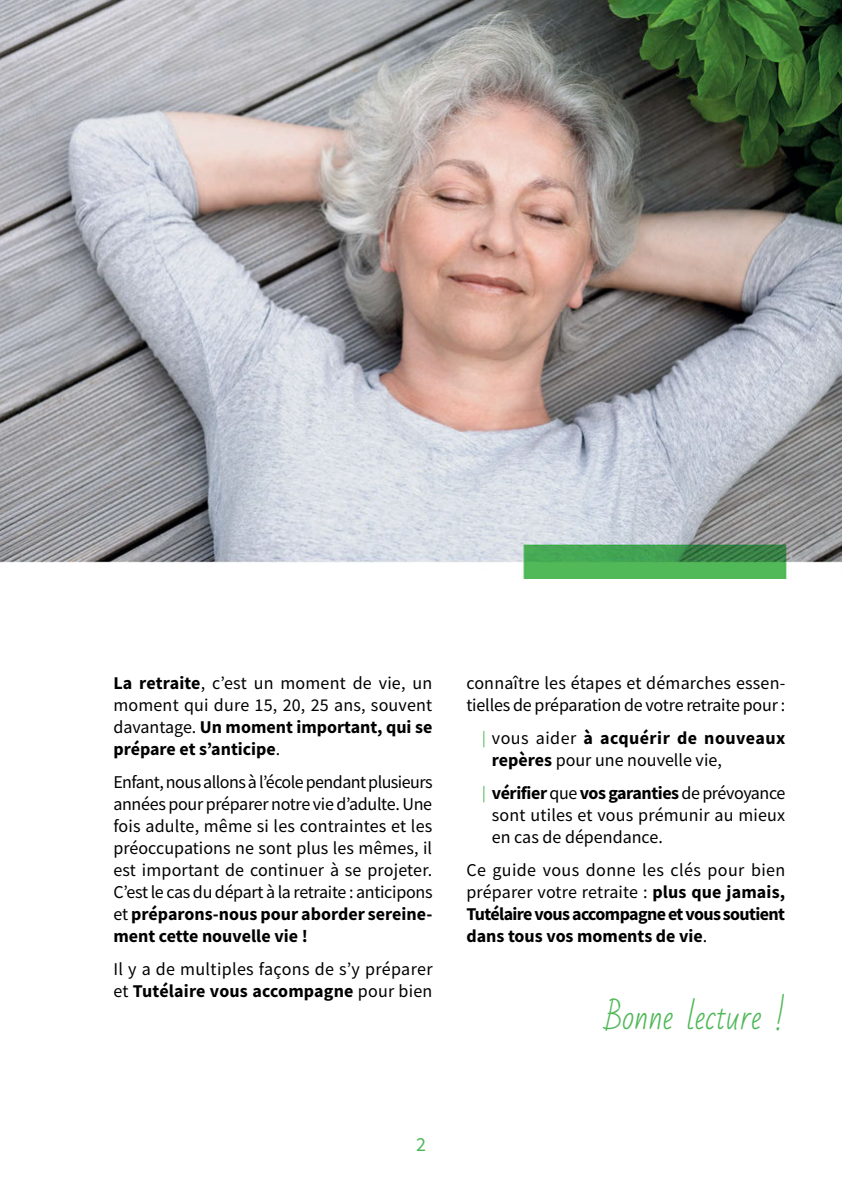
<style>
.page{position:relative;width:842px;height:1191px;background:#fff}
.page>*{position:absolute;margin:0;border:0;box-sizing:border-box;transform-origin:0 0}
.t1{font:32px "Bad Script";color:#4eb857}
.t2{font:20px "Source Sans Pro";color:#4eb857}
.t3{font:18px/22px "Source Sans Pro";letter-spacing:.005em;color:#000;text-align:justify}
.t4{font:700 18px/22px "Source Sans Pro";letter-spacing:-.035em;color:#000;text-align:justify}
.s1{font-weight:700}
.s2{font-weight:400}
</style>
<div class="page">
<img style="left:0;top:0;width:842px;height:578px">
<svg style="left:483px;top:731px;width:1px;height:16px"></svg>
<svg style="left:483px;top:786px;width:1px;height:16px"></svg>
<p class="t3" style="left:113px;top:674px;width:320px"><span class="s1">la retraite</span>, c’est un moment de vie, un moment qui dure 15, 20, 25 ans, souvent davantage. <span class="s1">Un moment important, qui se prépare et s’anticipe</span>.</p>
<p class="t3" style="left:113px;top:773px;width:321px">Enfant, nous allons à l’école pendant plusieurs années pour préparer notre vie d’adulte. Une fois adulte, même si les contraintes et les préoccupations ne sont plus les mêmes, il est important de continuer à se projeter.<br>C’est le cas du départ à la retraite : anticipons et <span class="s1">préparons-nous pour aborder sereine&shy;ment cette nouvelle vie !</span></p>
<p class="t3" style="left:113px;top:959px;width:321px">Il y a de multiples façons de s’y préparer et <span class="s1">tutélaire vous accompagne</span> pour bien</p>
<p class="t3" style="left:466px;top:673px;width:320px">connaître les étapes et démarches essen&shy;tielles de préparation de votre retraite pour :</p>
<p class="t3" style="left:492px;top:728px;width:295px">vous aider <span class="s1">à acquérir de nouveaux repères</span> pour une nouvelle vie,</p>
<p class="t3" style="left:492px;top:783px;width:295px"><span class="s1">vérifier</span>que <span class="s1">vos garanties</span>de prévoyance sont utiles et vous prémunir au mieux en cas de dépendance.</p>
<p class="t4" style="left:466px;top:859px;width:320px"><span class="s2">Ce guide vous donne les clés pour bien préparer votre retraite :</span> plus que jamais, tutélaire vous accompagne et vous soutient dans tous vos moments de vie<span class="s2">.</span></p>
<h1 class="t1" style="left:606px;top:999px;width:181px">Bonne lecture !</h1>
<p class="t2" style="left:416px;top:1136px;width:11px">2</p>
</div>
